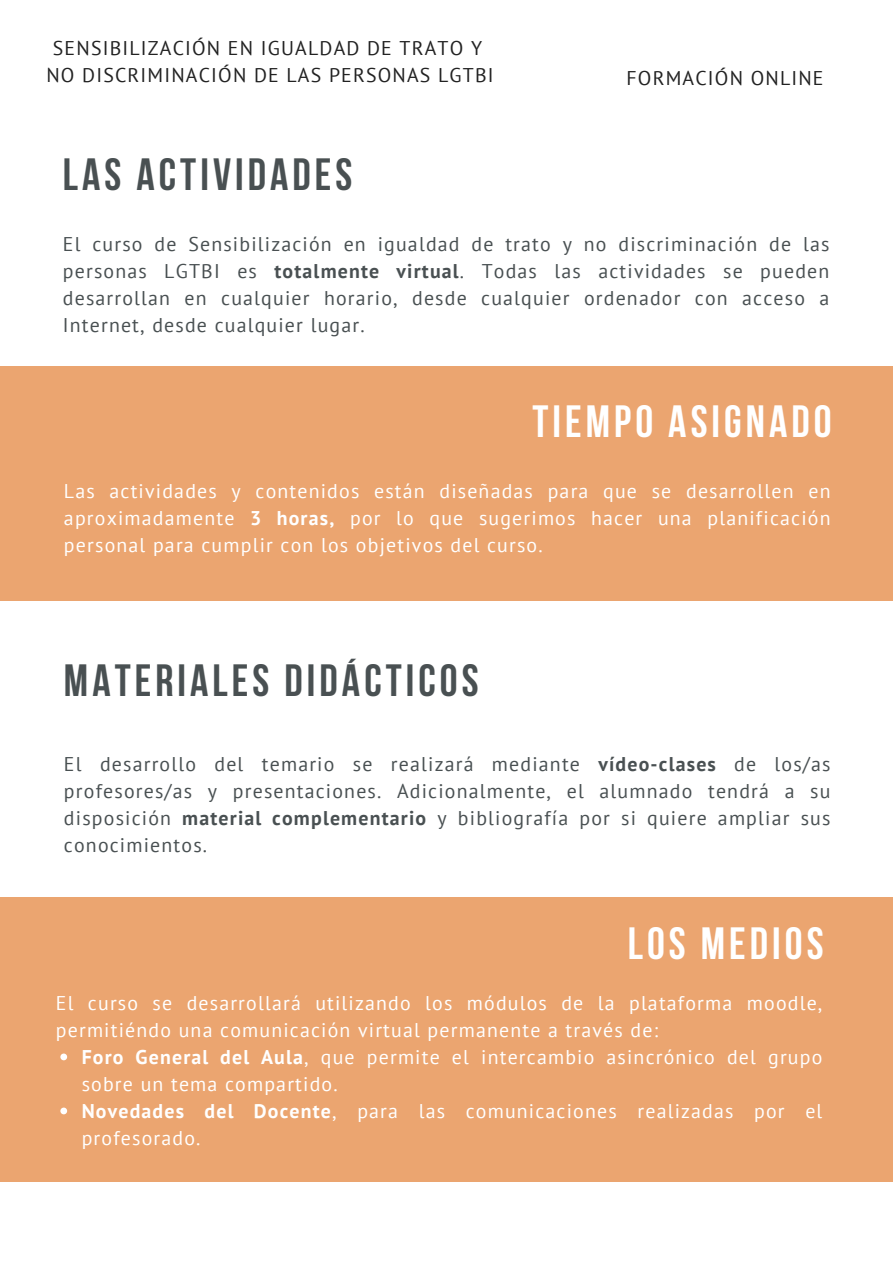
<style>
.page{position:relative;width:893px;height:1264px;background:#fff}
.page>*{position:absolute;margin:0;border:0;box-sizing:border-box;transform-origin:0 0}
.t1{font:700 45px "Bebas Neue";letter-spacing:.09em;color:#495052}
.t2{font:700 45px "Bebas Neue";letter-spacing:.09em;color:#fff}
.t3{font:19.8px/27px "PT Sans";letter-spacing:.06em;color:#fff}
.t4{font:19.8px/27px "PT Sans";letter-spacing:.06em;color:#495052;text-align:justify}
.t5{font:19.8px/27px "PT Sans";letter-spacing:.06em;color:#222;text-align:center}
.s1{font-weight:700}
</style>
<div class="page">
<div style="left:0;top:366px;width:892px;height:234px;background:#eba570"></div>
<div style="left:0;top:897px;width:892px;height:284px;background:#eba570"></div>
<svg style="left:60px;top:1053px;width:7px;height:7px"></svg>
<svg style="left:60px;top:1107px;width:7px;height:7px"></svg>
<p class="t5" style="left:46px;top:34px;width:448px">SENSIBILIZACIÓN EN IGUALDAD DE TRATO Y<br>NO DISCRIMINACIÓN DE LAS PERSONAS LGTBI</p>
<h2 class="t1" style="left:63px;top:156px;width:291px">LAS ACTIVIDADES</h2>
<h1 class="t5" style="left:626px;top:64px;width:198px">FORMACIÓN ONLINE</h1>
<h2 class="t4" style="left:63px;top:230px;width:768px">El curso de Sensibilización en igualdad de trato y no discriminación de las personas LGTBI es <span class="s1">totalmente virtual</span>. Todas las actividades se pueden desarrollan en cualquier horario, desde cualquier ordenador con acceso a Internet, desde cualquier lugar.</h2>
<p class="t2" style="left:532px;top:403px;width:301px">TIEMPO ASIGNADO</p>
<p class="t3" style="left:64px;top:476px;width:768px;text-align:justify">Las actividades y contenidos están diseñadas para que se desarrollen en aproximadamente <span class="s1">3 horas,</span> por lo que sugerimos hacer una planificación personal para cumplir con los objetivos del curso.</p>
<h1 class="t1" style="left:64px;top:662px;width:416px">MATERIALES DIDÁCTICOS</h1>
<p class="t4" style="left:64px;top:750px;width:768px">El desarrollo del temario se realizará mediante <span class="s1">vídeo-clases</span> de los/as profesores/as y presentaciones. Adicionalmente, el alumnado tendrá a su disposición <span class="s1">material complementario</span> y bibliografía por si quiere ampliar sus conocimientos.</p>
<h1 class="t2" style="left:627px;top:925px;width:197px">LOS MEDIOS</h1>
<p class="t3" style="left:56px;top:988px;width:768px">El curso se desarrollará utilizando los módulos de la plataforma moodle, permitiéndo una comunicación virtual permanente a través de:</p>
<p class="t3" style="left:82px;top:1042px;width:742px"><span class="s1">Foro General del Aula</span>, que permite el intercambio asincrónico del grupo sobre un tema compartido.</p>
<h1 class="t3" style="left:82px;top:1096px;width:742px"><span class="s1">Novedades del Docente</span>, para las comunicaciones realizadas por el profesorado.</h1>
</div>
